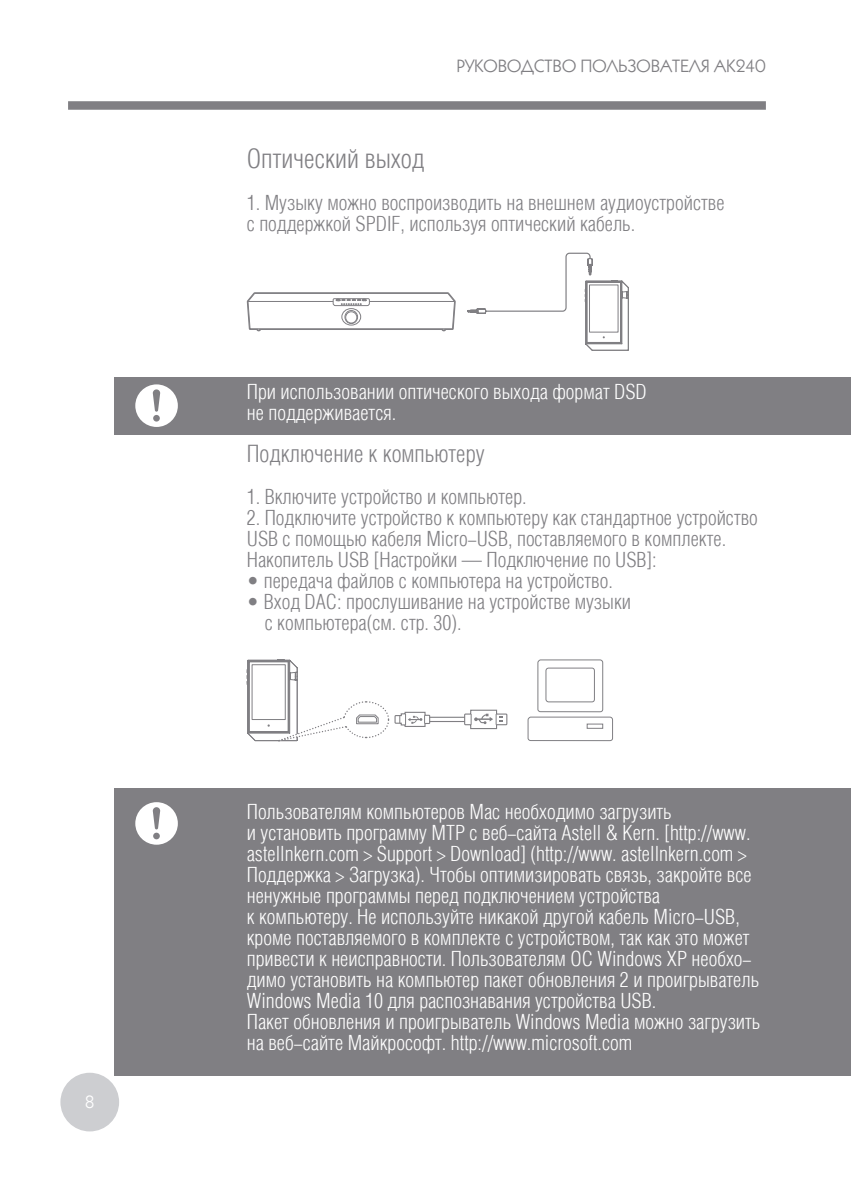
<style>
.page{position:relative;width:851px;height:1191px;background:#fff}
.page>*{position:absolute;margin:0;border:0;box-sizing:border-box;transform-origin:0 0}
.t1{font:300 27px "Helios Cond";color:#807f83}
.t2{font:300 24px "Helios Cond";color:#807f83}
.t3{font:300 21px/21px "Helios Cond";color:#fff}
.t4{font:300 21px/21px "Helios Cond";color:#807f83}
.t5{font:18px "Kabel C";color:#807f83}
.t6{font:18px "Kabel C";color:#fff}
</style>
<div class="page">
<div style="left:68px;top:101px;width:697px;height:9px;background:#807f83"></div>
<div style="left:60px;top:1072px;width:59px;height:59px;background:#cdced1;border-radius:50%"></div>
<div style="left:115px;top:377px;width:735px;height:57px;background:#807f83"></div>
<div style="left:115px;top:788px;width:735px;height:288px;background:#807f83"></div>
<svg style="left:135px;top:384px;width:43px;height:43px"></svg>
<svg style="left:135px;top:802px;width:43px;height:42px"></svg>
<svg style="left:467px;top:252px;width:162px;height:99px"></svg>
<svg style="left:246px;top:292px;width:210px;height:40px"></svg>
<svg style="left:527px;top:659px;width:86px;height:82px"></svg>
<hr style="left:429px;top:716px;width:35px;height:2px;background:#807f83">
<hr style="left:429px;top:721px;width:35px;height:1px;background:#807f83">
<svg style="left:463px;top:709px;width:45px;height:20px"></svg>
<svg style="left:246px;top:659px;width:184px;height:83px"></svg>
<p class="t6" style="left:85px;top:1091px;width:11px">8</p>
<p class="t5" style="left:456px;top:55px;width:311px">РУКОВОДСТВО ПОЛЬЗОВАТЕЛЯ AK240</p>
<p class="t1" style="left:247px;top:143px;width:179px">Оптический выход</p>
<p class="t4" style="left:247px;top:192px;width:479px">1. Музыку можно воспроизводить на внешнем аудиоустройстве с поддержкой SPDIF, используя оптический кабель.</p>
<p class="t3" style="left:247px;top:381px;width:401px">При использовании оптического выхода формат DSD не поддерживается.</p>
<p class="t2" style="left:247px;top:440px;width:239px">Подключение к компьютеру</p>
<p class="t4" style="left:247px;top:486px;width:281px">1. Включите устройство и компьютер.</p>
<p class="t4" style="left:247px;top:507px;width:512px">2. Подключите устройство к компьютеру как стандартное устройство<br>USB с помощью кабеля Micro-USB, поставляемого в комплекте.<br>Накопитель USB [Настройки — Подключение по USB]:</p>
<p class="t4" style="left:247px;top:570px;width:367px">• передача файлов с компьютера на устройство.</p>
<p class="t4" style="left:265px;top:591px;width:368px;text-indent:-18px">• Вход DAC: прослушивание на устройстве музыки с компьютера(см. стр. 30).</p>
<p class="t3" style="left:247px;top:801px;width:515px">Пользователям компьютеров Mac необходимо загрузить<br>и установить программу MTP с веб-сайта Astell &amp; Kern. [http://www. astellnkern.com &gt; Support &gt; Download] (http://www. astellnkern.com &gt; Поддержка &gt; Загрузка). Чтобы оптимизировать связь, закройте все ненужные программы перед подключением устройства<br>к компьютеру. Не используйте никакой другой кабель Micro-USB, кроме поставляемого в комплекте с устройством, так как это может привести к неисправности. Пользователям ОС Windows XP необхо&shy;димо установить на компьютер пакет обновления 2 и проигрыватель Windows Media 10 для распознавания устройства USB.<br>Пакет обновления и проигрыватель Windows Media можно загрузить на веб-сайте Майкрософт. http://www.microsoft.com</p>
</div>
